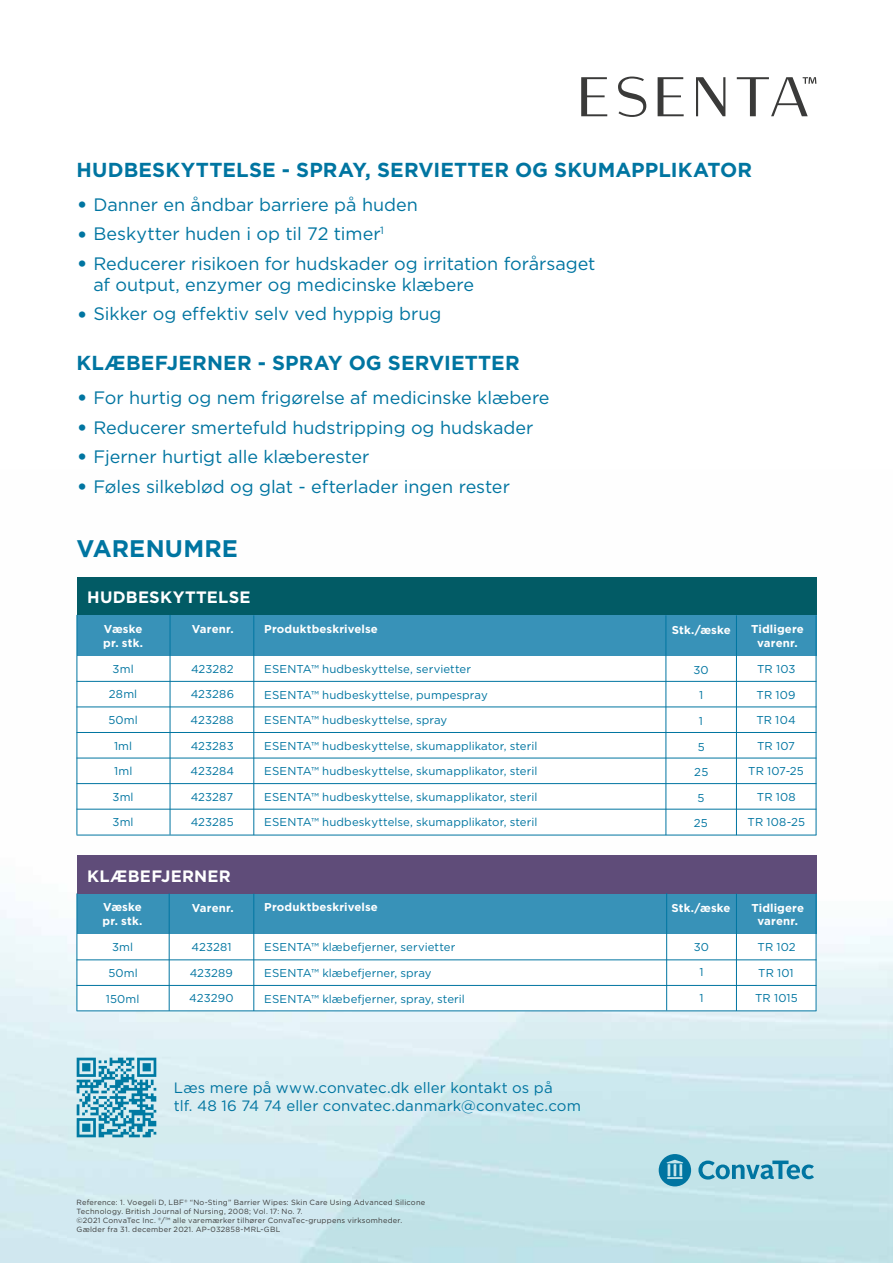
<style>
.page{position:relative;width:893px;height:1263px;background:#fff}
.page>*{position:absolute;margin:0;border:0;box-sizing:border-box;transform-origin:0 0}
.t1{font:700 24px "Gotham";letter-spacing:.01em;color:#0075a1}
.t2{font:700 20.25px "Gotham";letter-spacing:.005em;color:#0075a1}
.t3{font:18px/21px "Gotham";color:#0075a1}
.t4{font:700 16.5px "Gotham";letter-spacing:.02em;color:#fff}
.t5{font:15px/18px "Gotham";letter-spacing:.005em;color:#0075a1}
.t6{font:11.4px "Gotham";letter-spacing:.01em;color:#0075a1}
.t7{font:700 11.4px/13.6px "Gotham";letter-spacing:.01em;color:#fff}
.t8{font:7.5px/9px "Gotham";letter-spacing:.025em;color:#3b3b3a}
.s1{font-size:24px}
</style>
<div class="page">
<img style="left:0;top:577px;width:893px;height:685px">
<svg style="left:581px;top:77px;width:235px;height:40px"></svg>
<div style="left:77px;top:577px;width:739px;height:38px;background:#025b65"></div>
<div style="left:77px;top:855px;width:739px;height:39px;background:#5f4c79"></div>
<div style="left:77px;top:615px;width:739px;height:41px;background:#3892b8"></div>
<div style="left:77px;top:894px;width:739px;height:40px;background:#3892b8"></div>
<div style="left:77px;top:656px;width:739px;height:25px;background:#fff"></div>
<div style="left:77px;top:934px;width:739px;height:26px;background:#fff"></div>
<div style="left:77px;top:707px;width:739px;height:25px;background:#fff"></div>
<div style="left:77px;top:985px;width:739px;height:26px;background:#fff"></div>
<div style="left:77px;top:758px;width:739px;height:25px;background:#fff"></div>
<div style="left:77px;top:809px;width:739px;height:26px;background:#fff"></div>
<div style="left:77px;top:681px;width:739px;height:26px;background:#fff"></div>
<div style="left:77px;top:960px;width:739px;height:25px;background:#fff"></div>
<div style="left:77px;top:732px;width:739px;height:26px;background:#fff"></div>
<div style="left:77px;top:784px;width:739px;height:25px;background:#fff"></div>
<hr style="left:77px;top:681px;width:739px;height:1px;background:#0075a1">
<hr style="left:77px;top:959px;width:739px;height:1px;background:#0075a1">
<hr style="left:77px;top:732px;width:739px;height:1px;background:#0075a1">
<hr style="left:77px;top:783px;width:739px;height:1px;background:#0075a1">
<hr style="left:77px;top:758px;width:739px;height:1px;background:#0075a1">
<hr style="left:77px;top:809px;width:739px;height:1px;background:#0075a1">
<hr style="left:77px;top:835px;width:739px;height:1px;background:#0075a1">
<hr style="left:77px;top:706px;width:739px;height:1px;background:#0075a1">
<hr style="left:77px;top:985px;width:739px;height:1px;background:#0075a1">
<hr style="left:77px;top:1010px;width:739px;height:1px;background:#0075a1">
<hr style="left:170px;top:615px;width:1px;height:220px;background:#0075a1">
<hr style="left:77px;top:615px;width:1px;height:220px;background:#0075a1">
<hr style="left:169px;top:893px;width:1px;height:118px;background:#0075a1">
<hr style="left:77px;top:893px;width:1px;height:118px;background:#0075a1">
<hr style="left:736px;top:615px;width:1px;height:220px;background:#0075a1">
<hr style="left:816px;top:615px;width:1px;height:220px;background:#0075a1">
<hr style="left:736px;top:894px;width:1px;height:117px;background:#0075a1">
<hr style="left:816px;top:894px;width:1px;height:117px;background:#0075a1">
<hr style="left:253px;top:615px;width:1px;height:220px;background:#0075a1">
<hr style="left:253px;top:894px;width:1px;height:117px;background:#0075a1">
<hr style="left:665px;top:615px;width:1px;height:220px;background:#0075a1">
<hr style="left:666px;top:893px;width:1px;height:117px;background:#0075a1">
<svg style="left:659px;top:1154px;width:155px;height:32px;background:#85c0d2"></svg>
<img style="left:66px;top:1046px;width:102px;height:102px">
<h2 class="t2" style="left:77px;top:157px;width:677px">HUDBESKYTTELSE - SPRAY, SERVIETTER OG SKUMAPPLIKATOR</h2>
<h3 class="t3" style="left:77px;top:194px;width:343px"><span class="s1">•</span> Danner en åndbar barriere på huden</h3>
<h3 class="t3" style="left:77px;top:223px;width:309px"><span class="s1">•</span> Beskytter huden i op til 72 timer<sup>1</sup></h3>
<h3 class="t3" style="left:93px;top:253px;width:504px;text-indent:-17px"><span class="s1">•</span> Reducerer risikoen for hudskader og irritation forårsaget af output, enzymer og medicinske klæbere</h3>
<h3 class="t3" style="left:77px;top:303px;width:366px"><span class="s1">•</span> Sikker og effektiv selv ved hyppig brug</h3>
<h2 class="t2" style="left:77px;top:350px;width:445px">KLÆBEFJERNER - SPRAY OG SERVIETTER</h2>
<h3 class="t3" style="left:77px;top:387px;width:475px"><span class="s1">•</span> For hurtig og nem frigørelse af medicinske klæbere</h3>
<h3 class="t3" style="left:77px;top:416px;width:458px"><span class="s1">•</span> Reducerer smertefuld hudstripping og hudskader</h3>
<h3 class="t3" style="left:77px;top:446px;width:294px"><span class="s1">•</span> Fjerner hurtigt alle klæberester</h3>
<h3 class="t3" style="left:77px;top:475px;width:435px"><span class="s1">•</span> Føles silkeblød og glat - efterlader ingen rester</h3>
<h1 class="t1" style="left:77px;top:533px;width:163px">VARENUMRE</h1>
<h3 class="t4" style="left:87px;top:587px;width:165px">HUDBESKYTTELSE</h3>
<p class="t7" style="left:103px;top:622px;width:41px">Væske pr. stk.</p>
<p class="t7" style="left:192px;top:622px;width:44px">Varenr.</p>
<p class="t7" style="left:264px;top:622px;width:115px">Produktbeskrivelse</p>
<p class="t7" style="left:672px;top:623px;width:61px">Stk./æske</p>
<p class="t7" style="left:751px;top:622px;width:54px;text-align:center">Tidligere varenr.</p>
<p class="t6" style="left:113px;top:661px;width:23px">3ml</p>
<p class="t6" style="left:191px;top:661px;width:44px">423282</p>
<p class="t6" style="left:264px;top:662px;width:208px">ESENTA™ hudbeskyttelse, servietter</p>
<p class="t6" style="left:693px;top:662px;width:17px">30</p>
<p class="t6" style="left:757px;top:661px;width:40px">TR 103</p>
<p class="t6" style="left:109px;top:687px;width:30px">28ml</p>
<p class="t6" style="left:191px;top:687px;width:45px">423286</p>
<p class="t6" style="left:264px;top:687px;width:225px">ESENTA™ hudbeskyttelse, pumpespray</p>
<p class="t6" style="left:699px;top:688px;width:6px">1</p>
<p class="t6" style="left:757px;top:687px;width:40px">TR 109</p>
<p class="t6" style="left:108px;top:712px;width:31px">50ml</p>
<p class="t6" style="left:191px;top:712px;width:45px">423288</p>
<p class="t6" style="left:264px;top:713px;width:185px">ESENTA™ hudbeskyttelse, spray</p>
<p class="t6" style="left:699px;top:713px;width:6px">1</p>
<p class="t6" style="left:756px;top:713px;width:41px">TR 104</p>
<p class="t6" style="left:114px;top:738px;width:20px">1ml</p>
<p class="t6" style="left:191px;top:738px;width:44px">423283</p>
<p class="t6" style="left:264px;top:738px;width:275px">ESENTA™ hudbeskyttelse, skumapplikator, steril</p>
<p class="t6" style="left:698px;top:739px;width:8px">5</p>
<p class="t6" style="left:757px;top:739px;width:39px">TR 107</p>
<p class="t6" style="left:114px;top:764px;width:20px">1ml</p>
<p class="t6" style="left:191px;top:764px;width:45px">423284</p>
<p class="t6" style="left:264px;top:764px;width:275px">ESENTA™ hudbeskyttelse, skumapplikator, steril</p>
<p class="t6" style="left:694px;top:765px;width:15px">25</p>
<p class="t6" style="left:748px;top:764px;width:57px">TR 107-25</p>
<p class="t6" style="left:113px;top:789px;width:23px">3ml</p>
<p class="t6" style="left:191px;top:789px;width:44px">423287</p>
<p class="t6" style="left:264px;top:789px;width:275px">ESENTA™ hudbeskyttelse, skumapplikator, steril</p>
<p class="t6" style="left:697px;top:790px;width:8px">5</p>
<p class="t6" style="left:757px;top:789px;width:40px">TR 108</p>
<p class="t6" style="left:113px;top:815px;width:23px">3ml</p>
<p class="t6" style="left:191px;top:815px;width:44px">423285</p>
<p class="t6" style="left:264px;top:815px;width:275px">ESENTA™ hudbeskyttelse, skumapplikator, steril</p>
<p class="t6" style="left:694px;top:816px;width:15px">25</p>
<p class="t6" style="left:748px;top:815px;width:59px">TR 108-25</p>
<h3 class="t4" style="left:87px;top:865px;width:145px">KLÆBEFJERNER</h3>
<p class="t7" style="left:103px;top:900px;width:41px">Væske pr. stk.</p>
<p class="t7" style="left:192px;top:901px;width:44px">Varenr.</p>
<p class="t7" style="left:264px;top:900px;width:115px">Produktbeskrivelse</p>
<p class="t7" style="left:671px;top:901px;width:61px">Stk./æske</p>
<p class="t7" style="left:751px;top:901px;width:54px;text-align:center">Tidligere varenr.</p>
<p class="t6" style="left:112px;top:940px;width:23px">3ml</p>
<p class="t6" style="left:192px;top:940px;width:41px">423281</p>
<p class="t6" style="left:264px;top:940px;width:193px">ESENTA™ klæbefjerner, servietter</p>
<p class="t6" style="left:694px;top:939px;width:17px">30</p>
<p class="t6" style="left:758px;top:940px;width:40px">TR 102</p>
<p class="t6" style="left:108px;top:965px;width:31px">50ml</p>
<p class="t6" style="left:190px;top:965px;width:45px">423289</p>
<p class="t6" style="left:264px;top:966px;width:169px">ESENTA™ klæbefjerner, spray</p>
<p class="t6" style="left:699px;top:965px;width:6px">1</p>
<p class="t6" style="left:758px;top:965px;width:37px">TR 101</p>
<p class="t6" style="left:106px;top:991px;width:35px">150ml</p>
<p class="t6" style="left:189px;top:991px;width:46px">423290</p>
<p class="t6" style="left:264px;top:991px;width:202px">ESENTA™ klæbefjerner, spray, steril</p>
<p class="t6" style="left:699px;top:990px;width:6px">1</p>
<p class="t6" style="left:755px;top:991px;width:44px">TR 1015</p>
<h3 class="t5" style="left:174px;top:1078px;width:408px">Læs mere på www.convatec.dk eller kontakt os på<br>tlf. 48 16 74 74 eller convatec.danmark@convatec.com</h3>
<p class="t8" style="left:77px;top:1198px;width:350px">Reference: 1. Voegeli D, LBF® “No-Sting” Barrier Wipes: Skin Care Using Advanced Silicone Technology. British Journal of Nursing, 2008; Vol. 17: No. 7.<br>©2021 ConvaTec Inc. ®/™ alle varemærker tilhører ConvaTec-gruppens virksomheder.<br>Gælder fra 31. december 2021. AP-032858-MRL-GBL</p>
</div>
